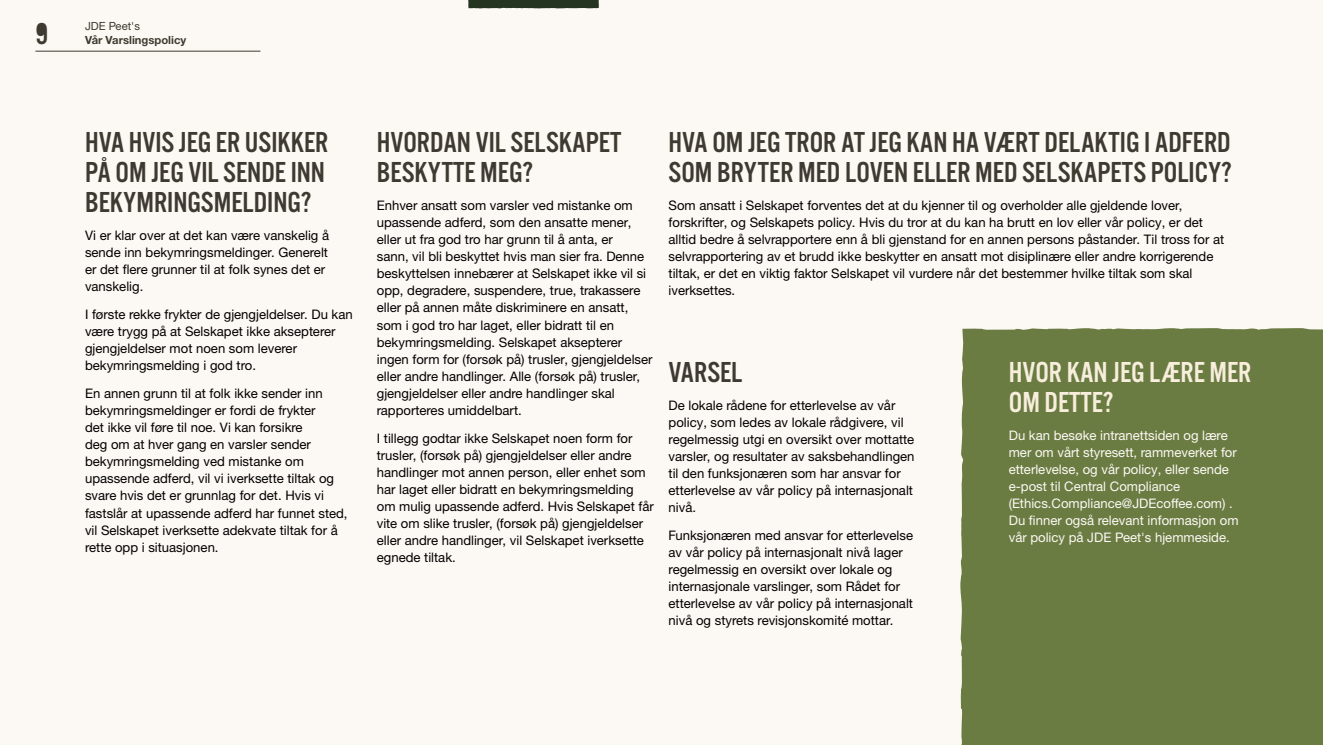
<style>
.page{position:relative;width:1323px;height:745px;background:#fff}
.page>*{position:absolute;margin:0;border:0;box-sizing:border-box;transform-origin:0 0}
.t1{font:31.25px "Alt Got Pro No 3 Alt";color:#3f3a31}
.t2{font:30px/30px "Alternate Gothic Pro No 3";color:#3f3a31}
.t3{font:30px/30px "Alternate Gothic Pro No 3";color:#f7eedc}
.t4{font:13.12px/17px "Helvetica Neue LTW1 G";color:#000}
.t5{font:13.12px/17.1px "Helvetica Neue LTW1 G";color:#fcf9f4}
.t6{font:700 11.25px "Helvetica Neue LTW1 G";color:#3f3a31}
.t7{font:11.25px "Helvetica Neue LTW1 G";color:#3f3a31}
</style>
<div class="page">
<div style="left:0;top:0;width:1323px;height:744px;background:#fcf9f4"></div>
<div style="left:960px;top:328px;width:363px;height:416px;background:#6b7c43"></div>
<hr style="left:35px;top:51px;width:225px;height:1px;background:#3f3a31">
<svg style="left:468px;top:0;width:131px;height:8px"></svg>
<h1 class="t1" style="left:35px;top:17px;width:14px">9</h1>
<p class="t7" style="left:85px;top:19px;width:56px">JDE Peet's</p>
<p class="t6" style="left:85px;top:33px;width:103px">Vår Varslingspolicy</p>
<h2 class="t2" style="left:85px;top:127px;width:245px;text-align:justify">HVA HVIS JEG ER USIKKER PÅ OM JEG VIL SENDE INN BEKYMRINGSMELDING?</h2>
<p class="t4" style="left:85px;top:226px;width:246px">Vi er klar over at det kan være vanskelig å sende inn bekymringsmeldinger. Generelt er det flere grunner til at folk synes det er vanskelig.</p>
<p class="t4" style="left:85px;top:305px;width:269px">I første rekke frykter de gjengjeldelser. Du kan være trygg på at Selskapet ikke aksepterer gjengjeldelser mot noen som leverer bekymringsmelding i god tro.</p>
<p class="t4" style="left:85px;top:384px;width:264px">En annen grunn til at folk ikke sender inn bekymringsmeldinger er fordi de frykter<br>det ikke vil føre til noe. Vi kan forsikre<br>deg om at hver gang en varsler sender bekymringsmelding ved mistanke om upassende adferd, vil vi iverksette tiltak og svare hvis det er grunnlag for det. Hvis vi fastslår at upassende adferd har funnet sted, vil Selskapet iverksette adekvate tiltak for å rette opp i situasjonen.</p>
<h2 class="t2" style="left:377px;top:127px;width:246px">HVORDAN VIL SELSKAPET<br>BESKYTTE MEG?</h2>
<p class="t4" style="left:377px;top:196px;width:277px">Enhver ansatt som varsler ved mistanke om upassende adferd, som den ansatte mener, eller ut fra god tro har grunn til å anta, er<br>sann, vil bli beskyttet hvis man sier fra. Denne beskyttelsen innebærer at Selskapet ikke vil si opp, degradere, suspendere, true, trakassere eller på annen måte diskriminere en ansatt, som i god tro har laget, eller bidratt til en bekymringsmelding. Selskapet aksepterer ingen form for (forsøk på) trusler, gjengjeldelser eller andre handlinger. Alle (forsøk på) trusler, gjengjeldelser eller andre handlinger skal rapporteres umiddelbart.</p>
<p class="t4" style="left:377px;top:429px;width:278px">I tillegg godtar ikke Selskapet noen form for trusler, (forsøk på) gjengjeldelser eller andre handlinger mot annen person, eller enhet som har laget eller bidratt en bekymringsmelding om mulig upassende adferd. Hvis Selskapet får vite om slike trusler, (forsøk på) gjengjeldelser eller andre handlinger, vil Selskapet iverksette egnede tiltak.</p>
<h2 class="t2" style="left:668px;top:127px;width:565px">HVA OM JEG TROR AT JEG KAN HA VÆRT DELAKTIG I ADFERD<br>SOM BRYTER MED LOVEN ELLER MED SELSKAPETS POLICY?</h2>
<p class="t4" style="left:668px;top:196px;width:557px">Som ansatt i Selskapet forventes det at du kjenner til og overholder alle gjeldende lover, forskrifter, og Selskapets policy. Hvis du tror at du kan ha brutt en lov eller vår policy, er det alltid bedre å selvrapportere enn å bli gjenstand for en annen persons påstander. Til tross for at selvrapportering av et brudd ikke beskytter en ansatt mot disiplinære eller andre korrigerende tiltak, er det en viktig faktor Selskapet vil vurdere når det bestemmer hvilke tiltak som skal iverksettes.</p>
<h2 class="t2" style="left:668px;top:357px;width:75px">VARSEL</h2>
<p class="t4" style="left:668px;top:396px;width:247px">De lokale rådene for etterlevelse av vår policy, som ledes av lokale rådgivere, vil regelmessig utgi en oversikt over mottatte varsler, og resultater av saksbehandlingen til den funksjonæren som har ansvar for etterlevelse av vår policy på internasjonalt nivå.</p>
<p class="t4" style="left:668px;top:526px;width:246px">Funksjonæren med ansvar for etterlevelse av vår policy på internasjonalt nivå lager regelmessig en oversikt over lokale og internasjonale varslinger, som Rådet for etterlevelse av vår policy på internasjonalt nivå og styrets revisjonskomité mottar.</p>
<h2 class="t3" style="left:1009px;top:357px;width:244px">HVOR KAN JEG LÆRE MER<br>OM DETTE?</h2>
<p class="t5" style="left:1009px;top:426px;width:231px">Du kan besøke intranettsiden og lære mer om vårt styresett, rammeverket for etterlevelse, og vår policy, eller sende e-post til Central Compliance (Ethics.Compliance@JDEcoffee.com) .<br>Du finner også relevant informasjon om vår policy på JDE Peet's hjemmeside.</p>
</div>
